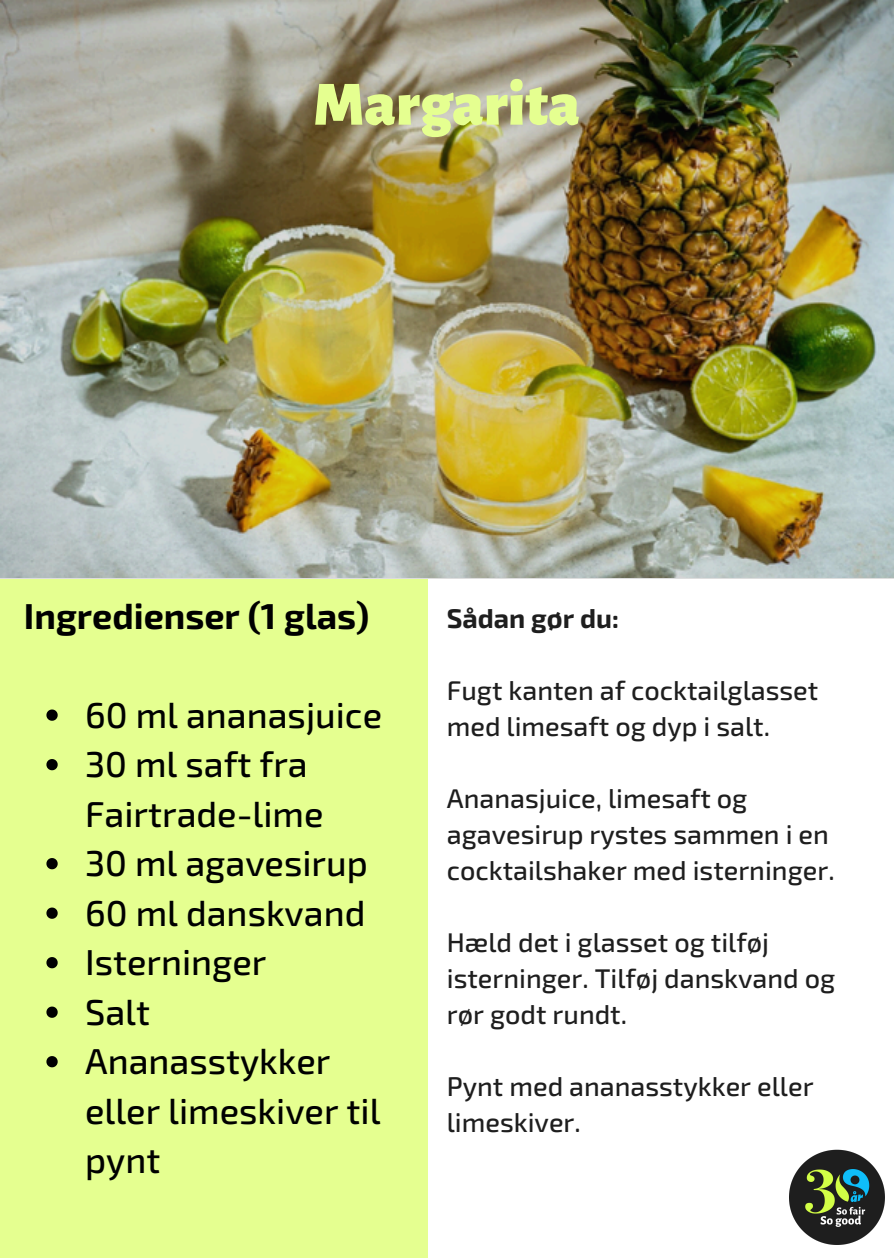
<style>
.page{position:relative;width:894px;height:1258px;background:#fff}
.page>*{position:absolute;margin:0;border:0;box-sizing:border-box;transform-origin:0 0}
.t1{font:900 63px "Alegreya Sans";color:#e5ff90}
.t2{font:500 36px/49.5px "Exo 2";color:#000}
.t3{font:700 36px "Exo 2";color:#000}
.t4{font:500 27px/36px "Exo 2";color:#1e1e1e}
.t5{font:700 27px "Exo 2";color:#1e1e1e}
</style>
<div class="page">
<img style="left:0;top:0;width:893px;height:579px">
<div style="left:0;top:579px;width:427px;height:679px;background:#e5ff90"></div>
<svg style="left:46px;top:709px;width:12px;height:12px"></svg>
<svg style="left:46px;top:759px;width:12px;height:11px"></svg>
<svg style="left:46px;top:858px;width:12px;height:11px"></svg>
<svg style="left:46px;top:907px;width:12px;height:12px"></svg>
<svg style="left:46px;top:957px;width:12px;height:11px"></svg>
<svg style="left:46px;top:1006px;width:12px;height:12px"></svg>
<svg style="left:46px;top:1056px;width:12px;height:11px"></svg>
<img style="left:789px;top:1149px;width:95px;height:96px">
<p class="t1" style="left:313px;top:74px;width:268px">Margarita</p>
<h1 class="t3" style="left:24px;top:592px;width:347px">Ingredienser (1 glas)</h1>
<h2 class="t2" style="left:85px;top:688px;width:298px">60 ml ananasjuice</h2>
<p class="t2" style="left:85px;top:738px;width:240px">30 ml saft fra<br>Fairtrade-lime</p>
<p class="t2" style="left:85px;top:837px;width:284px">30 ml agavesirup</p>
<p class="t2" style="left:85px;top:886px;width:282px">60 ml danskvand</p>
<p class="t2" style="left:85px;top:936px;width:183px">Isterninger</p>
<p class="t2" style="left:85px;top:985px;width:66px">Salt</p>
<p class="t2" style="left:85px;top:1035px;width:297px">Ananasstykker eller limeskiver til pynt</p>
<p class="t5" style="left:446px;top:600px;width:174px">Sådan gør du:</p>
<p class="t4" style="left:446px;top:671px;width:373px">Fugt kanten af cocktailglasset med limesaft og dyp i salt.</p>
<p class="t4" style="left:446px;top:779px;width:389px">Ananasjuice, limesaft og agavesirup rystes sammen i en cocktailshaker med isterninger.</p>
<p class="t4" style="left:446px;top:923px;width:390px">Hæld det i glasset og tilføj isterninger. Tilføj danskvand og rør godt rundt.</p>
<p class="t4" style="left:446px;top:1067px;width:368px">Pynt med ananasstykker eller limeskiver.</p>
</div>
